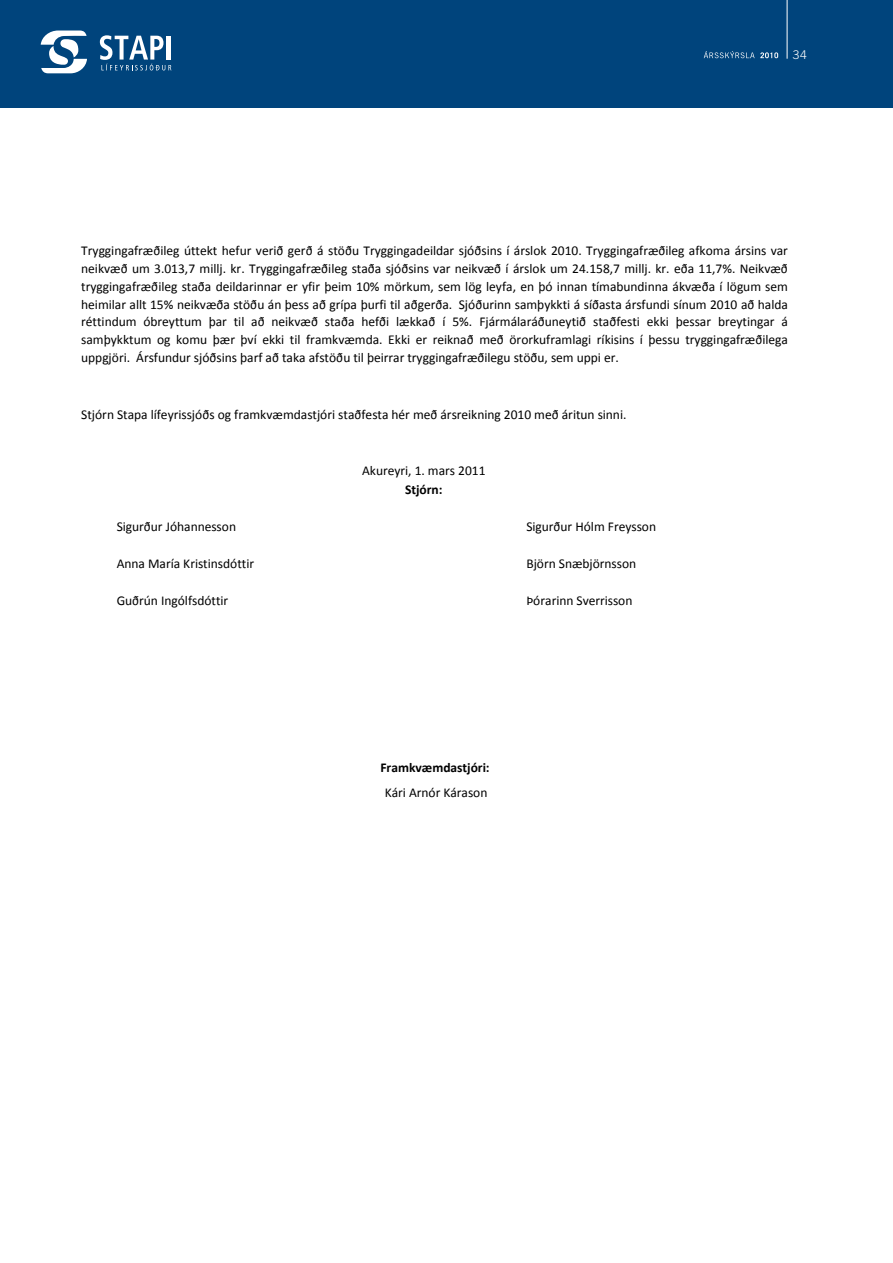
<style>
.page{position:relative;width:893px;height:1263px;background:#fff}
.page>*{position:absolute;margin:0;border:0;box-sizing:border-box;transform-origin:0 0}
.t1{font:13.5px/17.9px "Calibri";color:#000;text-align:justify}
.t2{font:700 13.5px "Calibri";color:#000}
.t3{font:300 12px "Trade Gothic";color:#fff}
</style>
<div class="page">
<div style="left:0;top:0;width:893px;height:108px;background:#00447c"></div>
<svg style="left:41px;top:31px;width:46px;height:42px"></svg>
<svg style="left:100px;top:35px;width:71px;height:35px"></svg>
<hr style="left:787px;top:0;width:1px;height:59px;background:#fff">
<svg style="left:704px;top:51px;width:74px;height:7px"></svg>
<p class="t3" style="left:793px;top:47px;width:15px">34</p>
<p class="t1" style="left:81px;top:242px;width:708px">Tryggingafræðileg úttekt hefur verið gerð á stöðu Tryggingadeildar sjóðsins í árslok 2010. Tryggingafræðileg afkoma ársins var neikvæð um 3.013,7 millj. kr. Tryggingafræðileg staða sjóðsins var neikvæð í árslok um 24.158,7 millj. kr. eða 11,7%. Neikvæð tryggingafræðileg staða deildarinnar er yfir þeim 10% mörkum, sem lög leyfa, en þó innan tímabundinna ákvæða í lögum sem heimilar allt 15% neikvæða stöðu án þess að grípa þurfi til aðgerða. Sjóðurinn samþykkti á síðasta ársfundi sínum 2010 að halda réttindum óbreyttum þar til að neikvæð staða hefði lækkað í 5%. Fjármálaráðuneytið staðfesti ekki þessar breytingar á samþykktum og komu þær því ekki til framkvæmda. Ekki er reiknað með örorkuframlagi ríkisins í þessu tryggingafræðilega uppgjöri. Ársfundur sjóðsins þarf að taka afstöðu til þeirrar tryggingafræðilegu stöðu, sem uppi er.</p>
<p class="t1" style="left:81px;top:405px;width:547px">Stjórn Stapa lífeyrissjóðs og framkvæmdastjóri staðfesta hér með ársreikning 2010 með áritun sinni.</p>
<p class="t1" style="left:362px;top:462px;width:125px">Akureyri, 1. mars 2011</p>
<p class="t2" style="left:405px;top:480px;width:39px">Stjórn:</p>
<p class="t1" style="left:117px;top:517px;width:121px">Sigurður Jóhannesson</p>
<p class="t1" style="left:526px;top:517px;width:131px">Sigurður Hólm Freysson</p>
<p class="t1" style="left:117px;top:554px;width:139px">Anna María Kristinsdóttir</p>
<p class="t1" style="left:526px;top:554px;width:111px">Björn Snæbjörnsson</p>
<p class="t1" style="left:117px;top:591px;width:113px">Guðrún Ingólfsdóttir</p>
<p class="t1" style="left:526px;top:591px;width:108px">Þórarinn Sverrisson</p>
<p class="t2" style="left:380px;top:758px;width:111px">Framkvæmdastjóri:</p>
<p class="t1" style="left:385px;top:783px;width:104px">Kári Arnór Kárason</p>
</div>
